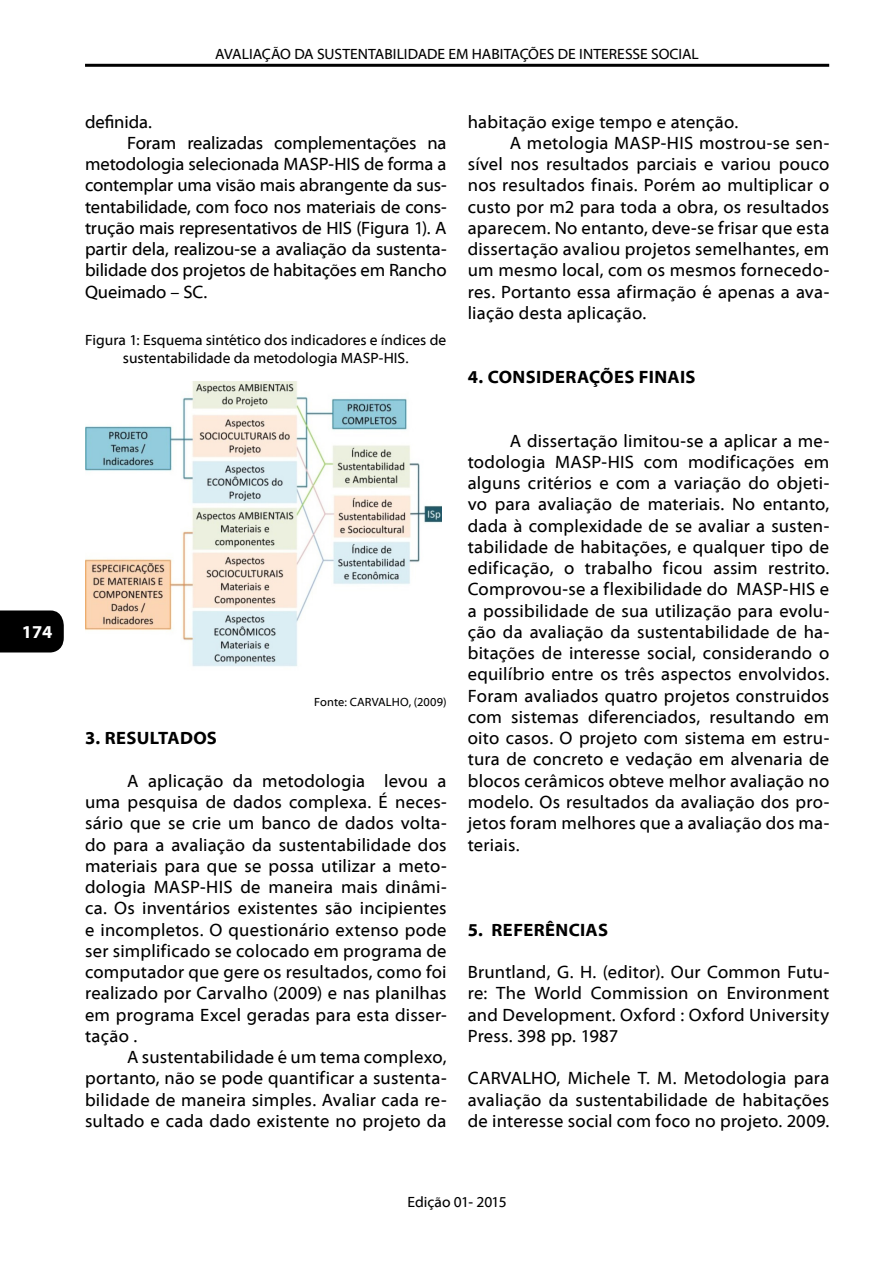
<style>
.page{position:relative;width:893px;height:1263px;background:#fff}
.page>*{position:absolute;margin:0;border:0;box-sizing:border-box;transform-origin:0 0}
.Texto{font:18px/21.3px "Myriad Web Pro";letter-spacing:.01em;color:#000;text-align:justify}
.t1{font:700 18px "Myriad Web Pro";letter-spacing:.02em;color:#000}
.t2{font:700 18px "Myriad Web Pro";color:#fff}
.Legenda{font:15px/18px "Myriad Web Pro";color:#000;text-align:center}
.Fonte{font:12px "Myriad Web Pro";letter-spacing:.005em;color:#000}
</style>
<div class="page">
<div style="left:0;top:610px;width:64px;height:42px;background:#000"></div>
<hr style="left:85px;top:64px;width:744px;height:3px;background:#000">
<img style="left:85px;top:382px;width:357px;height:285px">
<p class="t2" style="left:22px;top:622px;width:32px">174</p>
<p class="Legenda" style="left:215px;top:46px;width:485px">AVALIAÇÃO DA SUSTENTABILIDADE EM HABITAÇÕES DE INTERESSE SOCIAL</p>
<p class="Texto" style="left:85px;top:111px;width:68px">definida.</p>
<p class="Texto" style="left:85px;top:133px;width:363px;text-indent:42px">Foram realizadas complementações na metodologia selecionada MASP-HIS de forma a contemplar uma visão mais abrangente da sus&shy;tentabilidade, com foco nos materiais de cons&shy;trução mais representativos de HIS (Figura 1). A partir dela, realizou-se a avaliação da sustenta&shy;bilidade dos projetos de habitações em Rancho Queimado – SC.</p>
<p class="Legenda" style="left:85px;top:331px;width:363px">Figura 1: Esquema sintético dos indicadores e índices de sustentabilidade da metodologia MASP-HIS.</p>
<p class="Fonte" style="left:314px;top:696px;width:134px">Fonte: CARVALHO, (2009)</p>
<p class="t1" style="left:85px;top:728px;width:133px">3. RESULTADOS</p>
<p class="Texto" style="left:85px;top:770px;width:363px;text-indent:42px">A aplicação da metodologia levou a uma pesquisa de dados complexa. É neces&shy;sário que se crie um banco de dados volta&shy;do para a avaliação da sustentabilidade dos materiais para que se possa utilizar a meto&shy;dologia MASP-HIS de maneira mais dinâmi&shy;ca. Os inventários existentes são incipientes e incompletos. O questionário extenso pode ser simplificado se colocado em programa de computador que gere os resultados, como foi realizado por Carvalho (2009) e nas planilhas em programa Excel geradas para esta disser&shy;tação .</p>
<p class="Texto" style="left:85px;top:1047px;width:363px;text-indent:42px">A sustentabilidade é um tema complexo, portanto, não se pode quantificar a sustenta&shy;bilidade de maneira simples. Avaliar cada re&shy;sultado e cada dado existente no projeto da</p>
<p class="Texto" style="left:468px;top:111px;width:272px">habitação exige tempo e atenção.</p>
<p class="Texto" style="left:468px;top:133px;width:363px;text-indent:42px">A metologia MASP-HIS mostrou-se sen&shy;sível nos resultados parciais e variou pouco nos resultados finais. Porém ao multiplicar o custo por m2 para toda a obra, os resultados aparecem. No entanto, deve-se frisar que esta dissertação avaliou projetos semelhantes, em um mesmo local, com os mesmos fornecedo&shy;res. Portanto essa afirmação é apenas a ava&shy;liação desta aplicação.</p>
<p class="t1" style="left:468px;top:367px;width:229px">4. CONSIDERAÇÕES FINAIS</p>
<p class="Texto" style="left:468px;top:430px;width:363px;text-indent:42px">A dissertação limitou-se a aplicar a me&shy;todologia MASP-HIS com modificações em alguns critérios e com a variação do objeti&shy;vo para avaliação de materiais. No entanto, dada à complexidade de se avaliar a susten&shy;tabilidade de habitações, e qualquer tipo de edificação, o trabalho ficou assim restrito.<br>Comprovou-se a flexibilidade do MASP-HIS e a possibilidade de sua utilização para evolu&shy;ção da avaliação da sustentabilidade de ha&shy;bitações de interesse social, considerando o equilíbrio entre os três aspectos envolvidos.<br>Foram avaliados quatro projetos construidos com sistemas diferenciados, resultando em oito casos. O projeto com sistema em estru&shy;tura de concreto e vedação em alvenaria de blocos cerâmicos obteve melhor avaliação no modelo. Os resultados da avaliação dos pro&shy;jetos foram melhores que a avaliação dos ma&shy;teriais.</p>
<p class="t1" style="left:468px;top:920px;width:142px">5. REFERÊNCIAS</p>
<p class="Texto" style="left:468px;top:962px;width:363px">Bruntland, G. H. (editor). Our Common Futu&shy;re: The World Commission on Environment and Development. Oxford : Oxford University Press. 398 pp. 1987</p>
<p class="Texto" style="left:468px;top:1068px;width:363px">CARVALHO, Michele T. M. Metodologia para avaliação da sustentabilidade de habitações de interesse social com foco no projeto. 2009.</p>
<p class="Legenda" style="left:408px;top:1194px;width:101px">Edição 01- 2015</p>
</div>
